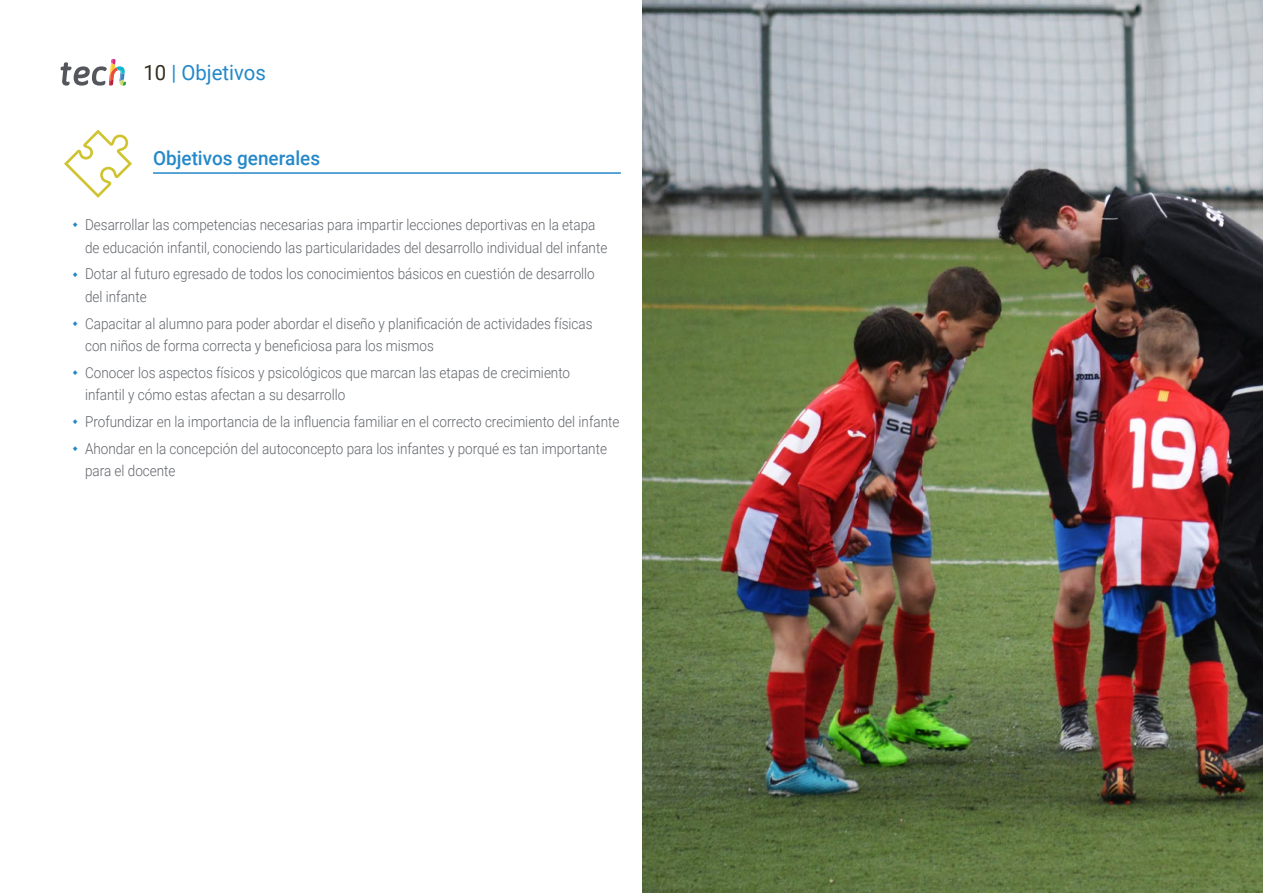
<style>
.page{position:relative;width:1263px;height:893px;background:#fff}
.page>*{position:absolute;margin:0;border:0;box-sizing:border-box;transform-origin:0 0}
.t1{font:21px "Roboto";color:#2488c9}
.t2{font:500 19.5px "Roboto";color:#2488c9}
.t3{font:300 15px/22.5px "Roboto";color:#61646a;scale:.9 1}
.s1{color:#312e20}
.s2{color:#2289cb}
</style>
<div class="page">
<hr style="left:153px;top:173px;width:468px;height:1px;background:#2488c9">
<svg style="left:64px;top:130px;width:68px;height:68px"></svg>
<img style="left:642px;top:0;width:621px;height:893px">
<svg style="left:61px;top:59px;width:65px;height:27px"></svg>
<h1 class="t1" style="left:144px;top:57px;width:124px"><span class="s1">10</span> <span class="s2">|</span> Objetivos</h1>
<h2 class="t2" style="left:153px;top:144px;width:169px">Objetivos generales</h2>
<p class="t3" style="left:85px;top:213px;width:582px">Desarrollar las competencias necesarias para impartir lecciones deportivas en la etapa de educación infantil, conociendo las particularidades del desarrollo individual del infante</p>
<p class="t3" style="left:85px;top:262px;width:568px">Dotar al futuro egresado de todos los conocimientos básicos en cuestión de desarrollo del infante</p>
<p class="t3" style="left:85px;top:311px;width:565px">Capacitar al alumno para poder abordar el diseño y planificación de actividades físicas con niños de forma correcta y beneficiosa para los mismos</p>
<p class="t3" style="left:85px;top:361px;width:540px">Conocer los aspectos físicos y psicológicos que marcan las etapas de crecimiento infantil y cómo estas afectan a su desarrollo</p>
<p class="t3" style="left:85px;top:408px;width:595px;line-height:26.7px">Profundizar en la importancia de la influencia familiar en el correcto crecimiento del infante<br>Ahondar en la concepción del autoconcepto para los infantes y porqué es tan importante</p>
<p class="t3" style="left:85px;top:459px;width:102px">para el docente</p>
</div>
